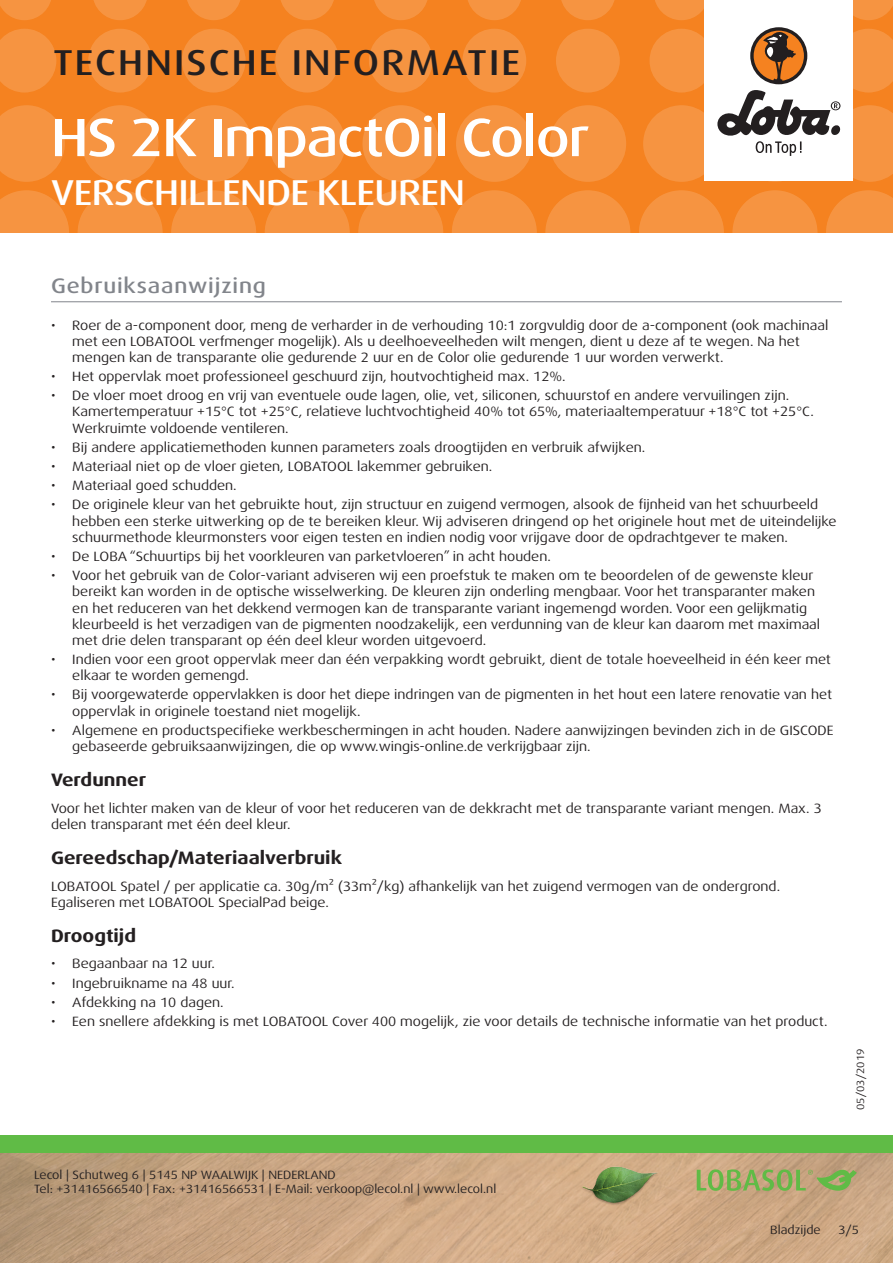
<style>
.page{position:relative;width:893px;height:1263px;background:#fff}
.page>*{position:absolute;margin:0;border:0;box-sizing:border-box;transform-origin:0 0}
.t1{font:500 expanded 54px "Dax Pro";letter-spacing:-.025em;color:#fff}
.t2{font:500 expanded 36px "Dax Pro";letter-spacing:.06em;color:#231f20}
.t3{font:500 expanded 36px "Dax Pro";letter-spacing:-.015em;color:#fff}
.Titel_grau{font:500 expanded 21px "Dax Pro";letter-spacing:.04em;color:#82858b}
.t4{font:700 expanded 18px "Dax Pro";color:#231f20}
.Text{font:expanded 13.5px/16.2px "Dax Pro";color:#231f20}
.t5{font:expanded 12px/14.4px "Dax Pro";color:#231f20}
.t6{font:expanded 10.5px "Dax Pro";color:#231f20}
</style>
<div class="page">
<div style="left:0;top:0;width:893px;height:233px;background:#f58220"></div>
<svg style="left:0;top:190px;width:69px;height:43px"></svg>
<svg style="left:78px;top:190px;width:85px;height:85px;fill:#f69441"></svg>
<svg style="left:171px;top:190px;width:85px;height:85px;fill:#f69441"></svg>
<svg style="left:265px;top:190px;width:85px;height:85px;fill:#f69441"></svg>
<svg style="left:358px;top:190px;width:85px;height:85px;fill:#f69441"></svg>
<svg style="left:545px;top:190px;width:85px;height:85px;fill:#f69441"></svg>
<svg style="left:452px;top:190px;width:85px;height:85px;fill:#f69441"></svg>
<svg style="left:732px;top:190px;width:85px;height:85px;fill:#f69441"></svg>
<svg style="left:639px;top:190px;width:85px;height:85px;fill:#f69441"></svg>
<svg style="left:826px;top:190px;width:67px;height:43px"></svg>
<svg style="left:0;top:105px;width:65px;height:77px"></svg>
<svg style="left:82px;top:105px;width:76px;height:77px"></svg>
<svg style="left:175px;top:105px;width:77px;height:77px"></svg>
<svg style="left:269px;top:105px;width:76px;height:77px"></svg>
<svg style="left:456px;top:105px;width:77px;height:77px"></svg>
<svg style="left:362px;top:105px;width:77px;height:77px"></svg>
<svg style="left:550px;top:105px;width:76px;height:77px"></svg>
<svg style="left:0;top:29px;width:56px;height:63px"></svg>
<svg style="left:182px;top:29px;width:64px;height:63px"></svg>
<svg style="left:88px;top:29px;width:64px;height:63px"></svg>
<svg style="left:275px;top:29px;width:64px;height:63px"></svg>
<svg style="left:462px;top:29px;width:64px;height:63px"></svg>
<svg style="left:369px;top:29px;width:64px;height:63px"></svg>
<svg style="left:556px;top:29px;width:64px;height:63px"></svg>
<svg style="left:0;top:0;width:51px;height:20px"></svg>
<svg style="left:187px;top:0;width:53px;height:20px"></svg>
<svg style="left:468px;top:0;width:53px;height:20px"></svg>
<svg style="left:655px;top:0;width:49px;height:20px"></svg>
<svg style="left:93px;top:0;width:54px;height:20px"></svg>
<svg style="left:374px;top:0;width:54px;height:20px"></svg>
<svg style="left:281px;top:0;width:53px;height:20px"></svg>
<svg style="left:561px;top:0;width:54px;height:20px"></svg>
<svg style="left:853px;top:0;width:40px;height:20px"></svg>
<img style="left:0;top:1152px;width:893px;height:111px">
<div style="left:0;top:1135px;width:893px;height:17px;background:#60bb46"></div>
<div style="left:704px;top:0;width:149px;height:181px;background:#fff"></div>
<svg style="left:643px;top:28px;width:250px;height:154px"></svg>
<img style="left:578px;top:1161px;width:82px;height:81px">
<svg style="left:697px;top:1169px;width:160px;height:22px;background:#9eac69"></svg>
<hr style="left:51px;top:301px;width:791px;height:1px;background:#82858b">
<h2 class="t2" style="left:53px;top:40px;width:468px">TECHNISCHE INFORMATIE</h2>
<p class="t1" style="left:51px;top:103px;width:540px">HS 2K ImpactOil Color</p>
<h2 class="t3" style="left:51px;top:169px;width:415px">VERSCHILLENDE KLEUREN</h2>
<p class="Titel_grau" style="left:51px;top:272px;width:216px">Gebruiksaanwijzing</p>
<p class="Text" style="left:72px;top:317px;width:757px;text-indent:-21px">• Roer de a-component door, meng de verharder in de verhouding 10:1 zorgvuldig door de a-component (ook machinaal met een LOBATOOL verfmenger mogelijk). Als u deelhoeveelheden wilt mengen, dient u deze af te wegen. Na het mengen kan de transparante olie gedurende 2 uur en de Color olie gedurende 1 uur worden verwerkt.</p>
<p class="Text" style="left:51px;top:368px;width:516px">• Het oppervlak moet professioneel geschuurd zijn, houtvochtigheid max. 12%.</p>
<p class="Text" style="left:72px;top:388px;width:743px;text-indent:-21px">• De vloer moet droog en vrij van eventuele oude lagen, olie, vet, siliconen, schuurstof en andere vervuilingen zijn.<br>Kamertemperatuur +15°C tot +25°C, relatieve luchtvochtigheid 40% tot 65%, materiaaltemperatuur +18°C tot +25°C.<br>Werkruimte voldoende ventileren.</p>
<p class="Text" style="left:51px;top:439px;width:596px">• Bij andere applicatiemethoden kunnen parameters zoals droogtijden en verbruik afwijken.</p>
<p class="Text" style="left:51px;top:458px;width:443px">• Materiaal niet op de vloer gieten, LOBATOOL lakemmer gebruiken.</p>
<p class="Text" style="left:51px;top:477px;width:187px">• Materiaal goed schudden.</p>
<p class="Text" style="left:72px;top:497px;width:766px;text-indent:-21px">• De originele kleur van het gebruikte hout, zijn structuur en zuigend vermogen, alsook de fijnheid van het schuurbeeld hebben een sterke uitwerking op de te bereiken kleur. Wij adviseren dringend op het originele hout met de uiteindelijke schuurmethode kleurmonsters voor eigen testen en indien nodig voor vrijgave door de opdrachtgever te maken.</p>
<p class="Text" style="left:51px;top:548px;width:501px">• De LOBA “Schuurtips bij het voorkleuren van parketvloeren” in acht houden.</p>
<p class="Text" style="left:72px;top:567px;width:749px;text-indent:-21px">• Voor het gebruik van de Color-variant adviseren wij een proefstuk te maken om te beoordelen of de gewenste kleur bereikt kan worden in de optische wisselwerking. De kleuren zijn onderling mengbaar. Voor het transparanter maken en het reduceren van het dekkend vermogen kan de transparante variant ingemengd worden. Voor een gelijkmatig kleurbeeld is het verzadigen van de pigmenten noodzakelijk, een verdunning van de kleur kan daarom met maximaal met drie delen transparant op één deel kleur worden uitgevoerd.</p>
<p class="Text" style="left:72px;top:651px;width:760px;text-indent:-21px">• Indien voor een groot oppervlak meer dan één verpakking wordt gebruikt, dient de totale hoeveelheid in één keer met elkaar te worden gemengd.</p>
<p class="Text" style="left:72px;top:687px;width:761px;text-indent:-21px">• Bij voorgewaterde oppervlakken is door het diepe indringen van de pigmenten in het hout een latere renovatie van het oppervlak in originele toestand niet mogelijk.</p>
<p class="Text" style="left:72px;top:722px;width:763px;text-indent:-21px">• Algemene en productspecifieke werkbeschermingen in acht houden. Nadere aanwijzingen bevinden zich in de GISCODE gebaseerde gebruiksaanwijzingen, die op www.wingis-online.de verkrijgbaar zijn.</p>
<p class="t4" style="left:51px;top:769px;width:97px">Verdunner</p>
<p class="Text" style="left:51px;top:800px;width:772px">Voor het lichter maken van de kleur of voor het reduceren van de dekkracht met de transparante variant mengen. Max. 3 delen transparant met één deel kleur.</p>
<p class="t4" style="left:51px;top:846px;width:292px">Gereedschap/Materiaalverbruik</p>
<p class="Text" style="left:51px;top:878px;width:731px">LOBATOOL Spatel / per applicatie ca. 30g/m² (33m²/kg) afhankelijk van het zuigend vermogen van de ondergrond.<br>Egaliseren met LOBATOOL SpecialPad beige.</p>
<p class="t4" style="left:51px;top:924px;width:87px">Droogtijd</p>
<p class="Text" style="left:51px;top:956px;width:165px">• Begaanbaar na 12 uur.</p>
<p class="Text" style="left:51px;top:975px;width:185px">• Ingebruikname na 48 uur.</p>
<p class="Text" style="left:51px;top:994px;width:174px">• Afdekking na 10 dagen.</p>
<p class="Text" style="left:51px;top:1013px;width:778px">• Een snellere afdekking is met LOBATOOL Cover 400 mogelijk, zie voor details de technische informatie van het product.</p>
<p class="t6" style="left:854px;top:1110px;width:63px;rotate:-90deg">05/03/2019</p>
<p class="t5" style="left:34px;top:1167px;width:464px">Lecol | Schutweg 6 | 5145 NP WAALWIJK | NEDERLAND<br>Tel: +31416566540 | Fax: +31416566531 | E-Mail: verkoop@lecol.nl | www.lecol.nl</p>
<p class="t5" style="left:770px;top:1223px;width:52px">Bladzijde</p>
<p class="t5" style="left:838px;top:1223px;width:22px">3/5</p>
</div>
